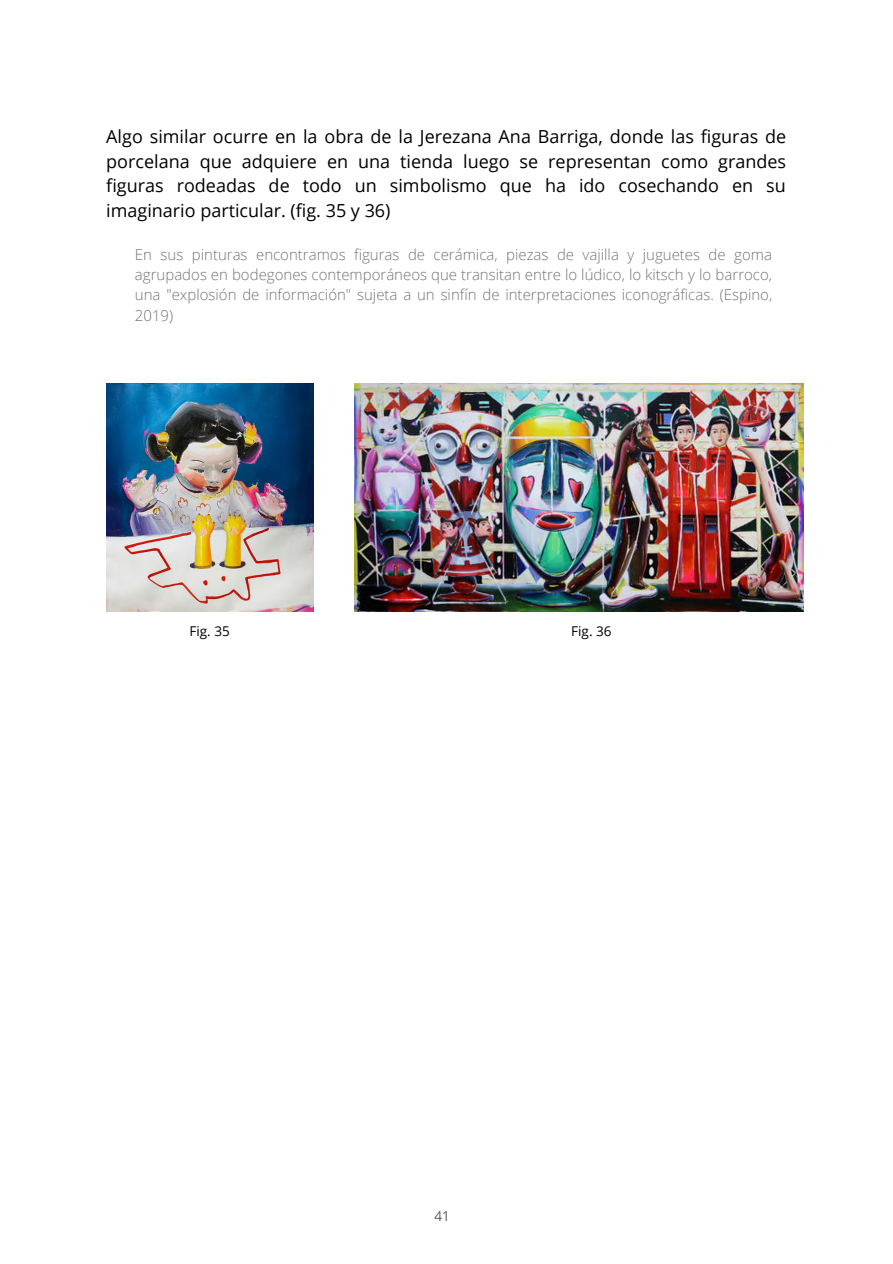
<style>
.page{position:relative;width:893px;height:1264px;background:#fff}
.page>*{position:absolute;margin:0;border:0;box-sizing:border-box;transform-origin:0 0}
.t1{font:18px/24.8px "Open Sans";color:#000;text-align:justify}
.t2{font:300 15px/20.2px "Open Sans";color:#737373;text-align:justify}
.t3{font:13.5px "Open Sans";color:#000}
.t4{font:300 13.5px "Open Sans";color:#000}
</style>
<div class="page">
<img style="left:106px;top:383px;width:207px;height:228px">
<img style="left:355px;top:383px;width:448px;height:228px">
<p class="t1" style="left:106px;top:123px;width:681px">Algo similar ocurre en la obra de la Jerezana Ana Barriga, donde las figuras de porcelana que adquiere en una tienda luego se representan como grandes figuras rodeadas de todo un simbolismo que ha ido cosechando en su imaginario particular. (fig. 35 y 36)</p>
<p class="t2" style="left:135px;top:244px;width:638px">En sus pinturas encontramos figuras de cerámica, piezas de vajilla y juguetes de goma agrupados en bodegones contemporáneos que transitan entre lo lúdico, lo kitsch y lo barroco, una "explosión de información" sujeta a un sinfín de interpretaciones iconográficas. (Espino, 2019)</p>
<p class="t3" style="left:189px;top:621px;width:42px">Fig. 35</p>
<p class="t3" style="left:571px;top:621px;width:42px">Fig. 36</p>
<p class="t4" style="left:434px;top:1206px;width:17px">41</p>
</div>
